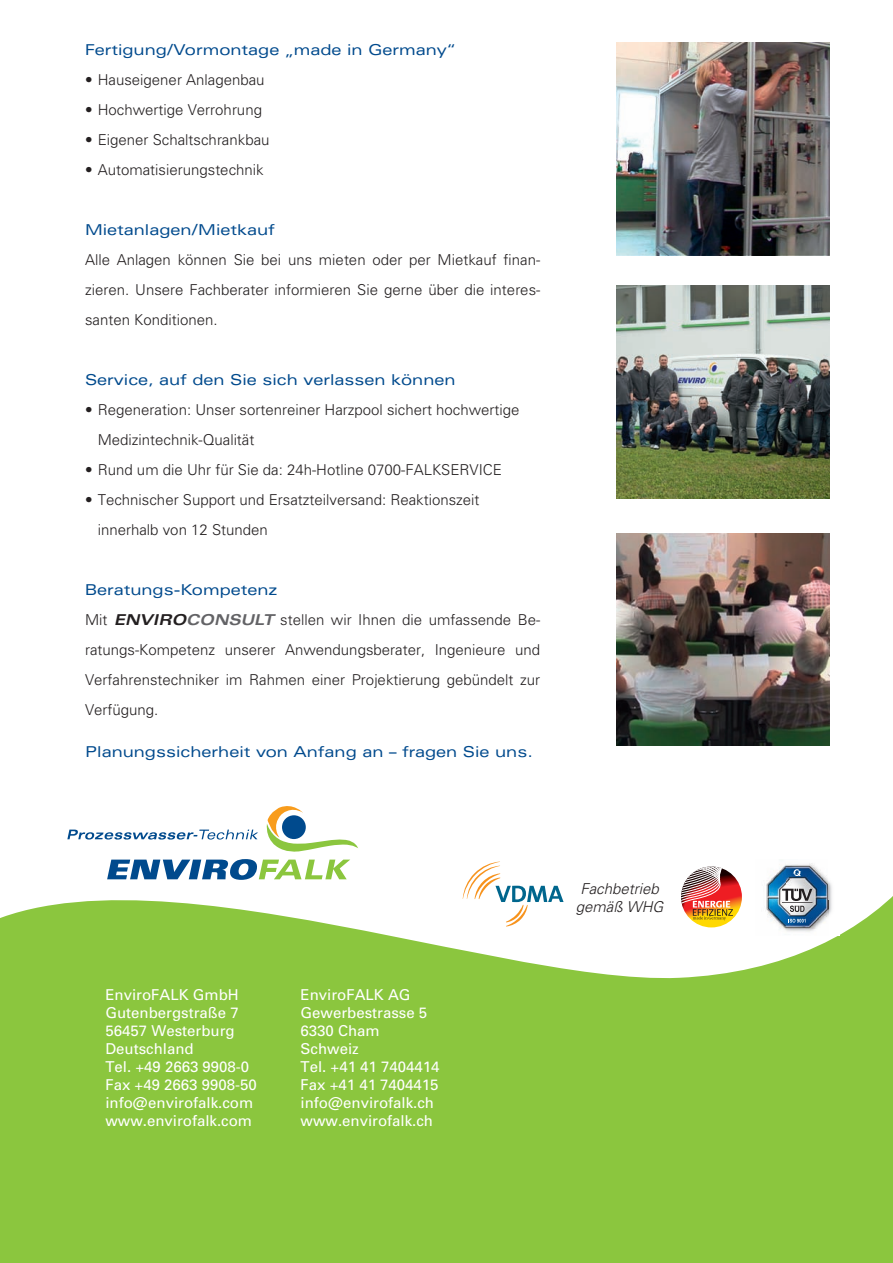
<style>
.page{position:relative;width:893px;height:1263px;background:#fff}
.page>*{position:absolute;margin:0;border:0;box-sizing:border-box;transform-origin:0 0}
.t1{font:300 15px/30px "Univers 45";color:#231f20;text-align:justify}
.t2{font:500 15px/18px "Univers 55";color:#fff}
.t3{font:expanded 15px "Univers LT";color:#004a8d}
.t4{font:italic 300 15px/18px "Univers 45";color:#231f20;text-align:center}
.s1{font-family:"Univers LT";font-weight:700;font-style:italic;font-stretch:expanded}
.s2{font-family:"Univers LT";font-weight:700;font-style:italic;font-stretch:expanded;color:#636366}
</style>
<div class="page">
<div style="left:0;top:874px;width:893px;height:389px;background:#8bc63e"></div>
<svg style="left:0;top:578px;width:771px;height:401px"></svg>
<svg style="left:771px;top:874px;width:122px;height:89px"></svg>
<div style="left:683px;top:281px;width:209px;height:504px;background:#fff"></div>
<img style="left:617px;top:286px;width:212px;height:212px">
<img style="left:617px;top:43px;width:212px;height:212px">
<img style="left:617px;top:533px;width:212px;height:213px">
<svg style="left:107px;top:859px;width:243px;height:21px"></svg>
<svg style="left:67px;top:829px;width:191px;height:10px"></svg>
<svg style="left:265px;top:806px;width:93px;height:46px"></svg>
<img style="left:755px;top:859px;width:84px;height:76px">
<svg style="left:782px;top:888px;width:30px;height:24px"></svg>
<svg style="left:793px;top:869px;width:8px;height:7px"></svg>
<svg style="left:789px;top:919px;width:16px;height:3px"></svg>
<svg style="left:681px;top:866px;width:61px;height:61px"></svg>
<img style="left:681px;top:866px;width:52px;height:54px">
<svg style="left:463px;top:861px;width:101px;height:65px"></svg>
<p class="t3" style="left:85px;top:40px;width:372px">Fertigung/Vormontage „made in Germany“</p>
<p class="t1" style="left:85px;top:64px;width:181px">• Hauseigener Anlagenbau</p>
<p class="t1" style="left:85px;top:94px;width:178px">• Hochwertige Verrohrung</p>
<p class="t1" style="left:85px;top:124px;width:186px">• Eigener Schaltschrankbau</p>
<p class="t1" style="left:85px;top:154px;width:180px">• Automatisierungstechnik</p>
<p class="t3" style="left:85px;top:220px;width:191px">Mietanlagen/Mietkauf</p>
<p class="t1" style="left:85px;top:244px;width:457px">Alle Anlagen können Sie bei uns mieten oder per Mietkauf finan&shy;zieren. Unsere Fachberater informieren Sie gerne über die interes&shy;santen Konditionen.</p>
<p class="t3" style="left:85px;top:370px;width:372px">Service, auf den Sie sich verlassen können</p>
<p class="t1" style="left:98px;top:394px;width:423px;text-indent:-13px">• Regeneration: Unser sortenreiner Harzpool sichert hochwertige<br>Medizintechnik-Qualität</p>
<p class="t1" style="left:85px;top:454px;width:419px">• Rund um die Uhr für Sie da: 24h-Hotline 0700-FALKSERVICE</p>
<p class="t1" style="left:98px;top:484px;width:383px;text-indent:-13px">• Technischer Support und Ersatzteilversand: Reaktionszeit innerhalb von 12 Stunden</p>
<p class="t3" style="left:85px;top:580px;width:194px">Beratungs-Kompetenz</p>
<p class="t1" style="left:85px;top:604px;width:457px">Mit <span class="s1">ENVIRO</span><span class="s2">CONSULT</span> stellen wir Ihnen die umfassende Be&shy;ratungs-Kompetenz unserer Anwendungsberater, Ingenieure und Verfahrenstechniker im Rahmen einer Projektierung gebündelt zur Verfügung.</p>
<p class="t3" style="left:85px;top:743px;width:449px">Planungssicherheit von Anfang an – fragen Sie uns.</p>
<p class="t2" style="left:105px;top:986px;width:153px">EnviroFALK GmbH<br>Gutenbergstraße 7<br>56457 Westerburg<br>Deutschland<br>Tel. +49 2663 9908-0<br>Fax +49 2663 9908-50 info@envirofalk.com www.envirofalk.com</p>
<p class="t2" style="left:301px;top:986px;width:140px">EnviroFALK AG<br>Gewerbestrasse 5<br>6330 Cham<br>Schweiz<br>Tel. +41 41 7404414<br>Fax +41 41 7404415 info@envirofalk.ch www.envirofalk.ch</p>
<p class="t4" style="left:576px;top:879px;width:89px">Fachbetrieb gemäß WHG</p>
</div>
